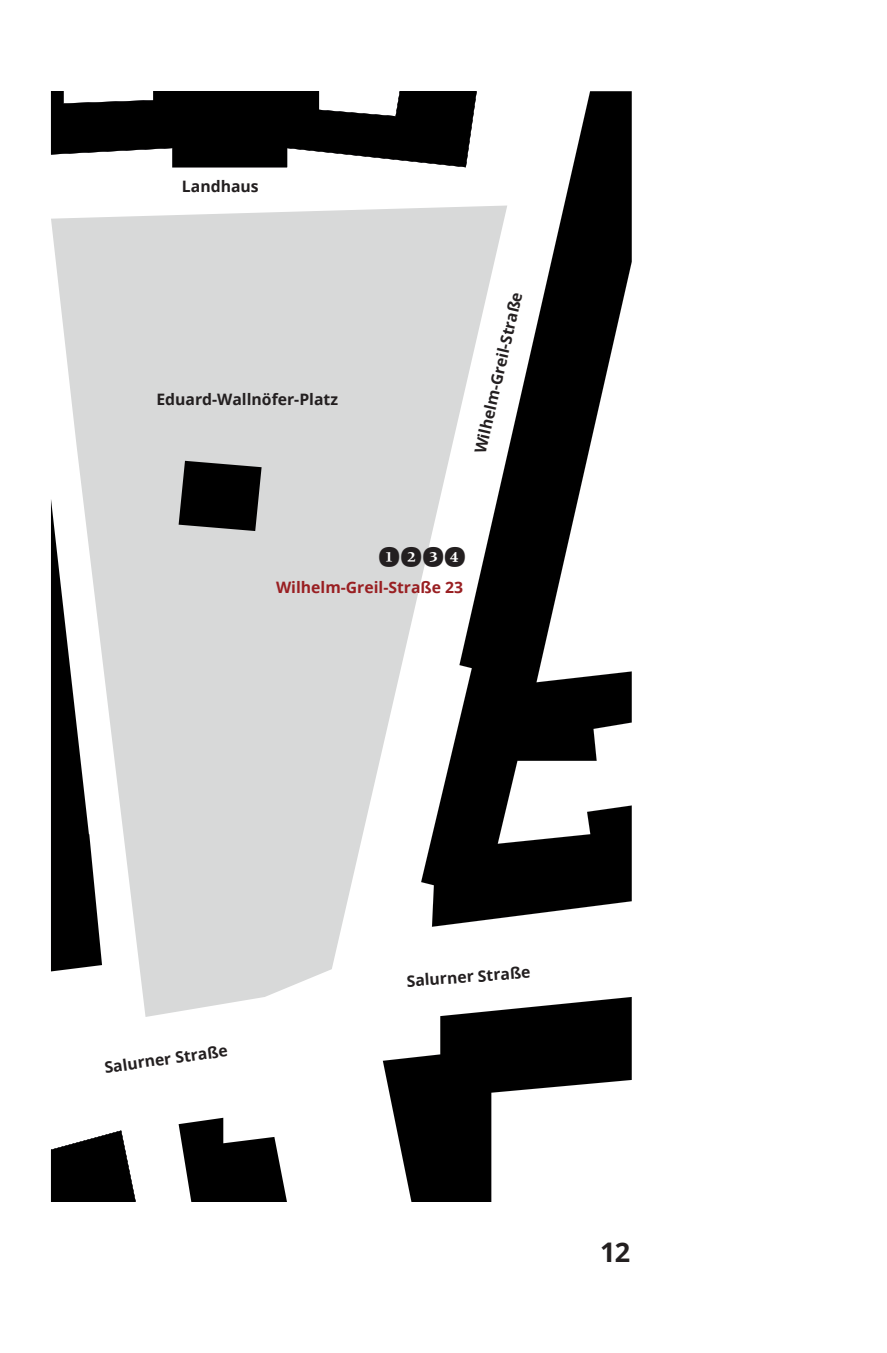
<style>
.page{position:relative;width:887px;height:1353px;background:#fff}
.page>*{position:absolute;margin:0;border:0;box-sizing:border-box;transform-origin:0 0}
.t1{font:700 27px "Open Sans";color:#231f20}
.t2{font:700 18px "Constantia";color:#231f20}
.t3{font:700 15.75px "Open Sans";color:#231f20}
.t4{font:700 15.75px "Open Sans";color:#991f22}
</style>
<div class="page">
<svg style="left:51px;top:208px;width:387px;height:808px;fill:#d8d9d9"></svg>
<svg style="left:421px;top:91px;width:210px;height:835px"></svg>
<svg style="left:51px;top:91px;width:427px;height:76px"></svg>
<svg style="left:179px;top:460px;width:82px;height:71px;background:#212121"></svg>
<svg style="left:51px;top:499px;width:51px;height:472px"></svg>
<svg style="left:51px;top:1130px;width:85px;height:70px"></svg>
<svg style="left:178px;top:1117px;width:109px;height:83px"></svg>
<svg style="left:383px;top:996px;width:248px;height:204px;fill:#000"></svg>
<div style="left:423px;top:547px;width:20px;height:19px;background:#fff;border-radius:50%"></div>
<div style="left:445px;top:547px;width:20px;height:19px;background:#fff;border-radius:50%"></div>
<div style="left:379px;top:547px;width:20px;height:19px;background:#fff;border-radius:50%"></div>
<div style="left:401px;top:547px;width:20px;height:19px;background:#fff;border-radius:50%"></div>
<p class="t3" style="left:182px;top:180px;width:78px">Landhaus</p>
<p class="t3" style="left:156px;top:392px;width:183px">Eduard-Wallnöfer-Platz</p>
<p class="t3" style="left:473px;top:451px;width:167px;rotate:-77deg">Wilhelm-Greil-Straße</p>
<p class="t2" style="left:378px;top:544px;width:89px">❶❷❸❹</p>
<p class="t4" style="left:276px;top:581px;width:189px">Wilhelm- Greil- Straße 23</p>
<p class="t3" style="left:104px;top:1060px;width:126px;rotate:-8deg">Salurner Straße</p>
<p class="t3" style="left:406px;top:974px;width:126px;rotate:-4deg">Salurner Straße</p>
<h1 class="t1" style="left:600px;top:1240px;width:32px">12</h1>
</div>
